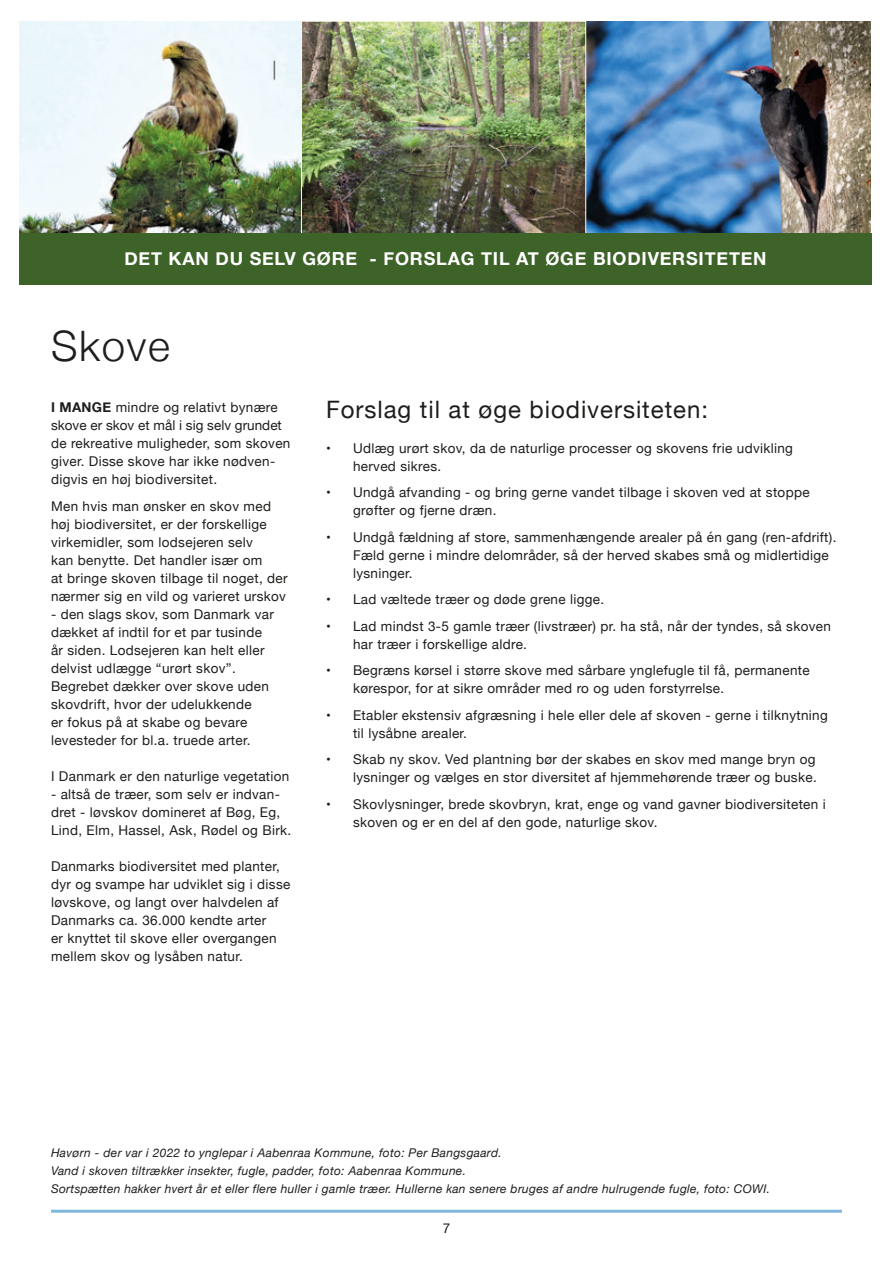
<style>
.page{position:relative;width:893px;height:1263px;background:#fff}
.page>*{position:absolute;margin:0;border:0;box-sizing:border-box;transform-origin:0 0}
.t1{font:300 42px "Helvetica Neue";letter-spacing:.04em;color:#1d1d1b}
.t2{font:24px "Helvetica Neue";letter-spacing:.04em;color:#1d1d1b}
.t3{font:700 18px "Helvetica Neue";letter-spacing:.045em;color:#fff}
.t4{font:13.5px/18px "Helvetica Neue";letter-spacing:.025em;color:#1d1d1b}
.t5{font:italic 12px/18px "Helvetica Neue";letter-spacing:.025em;color:#1d1d1b}
.s1{font-weight:700}
</style>
<div class="page">
<hr style="left:51px;top:1210px;width:791px;height:3px;background:#0071bb">
<img style="left:20px;top:22px;width:281px;height:212px">
<img style="left:586px;top:21px;width:284px;height:213px">
<img style="left:301px;top:21px;width:285px;height:213px">
<div style="left:19px;top:234px;width:853px;height:51px;background:#3e6329"></div>
<h3 class="t3" style="left:124px;top:245px;width:644px">DET KAN DU SELV GØRE - FORSLAG TIL AT ØGE BIODIVERSITETEN</h3>
<p class="t1" style="left:51px;top:312px;width:120px">Skove</p>
<p class="t4" style="left:51px;top:399px;width:241px"><span class="s1">I MANGE</span> mindre og relativt bynære skove er skov et mål i sig selv grundet de rekreative muligheder, som skoven giver. Disse skove har ikke nødven&shy;digvis en høj biodiversitet.</p>
<p class="t4" style="left:51px;top:498px;width:238px">Men hvis man ønsker en skov med høj biodiversitet, er der forskellige virkemidler, som lodsejeren selv<br>kan benytte. Det handler især om<br>at bringe skoven tilbage til noget, der nærmer sig en vild og varieret urskov</p>
<p class="t4" style="left:51px;top:606px;width:224px">- den slags skov, som Danmark var dækket af indtil for et par tusinde år siden. Lodsejeren kan helt eller delvist udlægge “urørt skov”.<br>Begrebet dækker over skove uden skovdrift, hvor der udelukkende<br>er fokus på at skabe og bevare levesteder for bl.a. truede arter.</p>
<p class="t4" style="left:51px;top:768px;width:240px">I Danmark er den naturlige vegetation</p>
<p class="t4" style="left:51px;top:786px;width:242px">- altså de træer, som selv er indvan&shy;dret - løvskov domineret af Bøg, Eg,<br>Lind, Elm, Hassel, Ask, Rødel og Birk.</p>
<p class="t4" style="left:51px;top:858px;width:241px">Danmarks biodiversitet med planter, dyr og svampe har udviklet sig i disse løvskove, og langt over halvdelen af Danmarks ca. 36.000 kendte arter<br>er knyttet til skove eller overgangen mellem skov og lysåben natur.</p>
<p class="t2" style="left:326px;top:392px;width:383px">Forslag til at øge biodiversiteten:</p>
<p class="t4" style="left:353px;top:439px;width:442px;text-indent:-27px">• Udlæg urørt skov, da de naturlige processer og skovens frie udvikling herved sikres.</p>
<p class="t4" style="left:353px;top:484px;width:458px;text-indent:-27px">• Undgå afvanding - og bring gerne vandet tilbage i skoven ved at stoppe grøfter og fjerne dræn.</p>
<p class="t4" style="left:353px;top:528px;width:485px;text-indent:-27px">• Undgå fældning af store, sammenhængende arealer på én gang (ren-afdrift).<br>Fæld gerne i mindre delområder, så der herved skabes små og midlertidige lysninger.</p>
<p class="t4" style="left:326px;top:591px;width:280px">• Lad væltede træer og døde grene ligge.</p>
<p class="t4" style="left:353px;top:618px;width:479px;text-indent:-27px">• Lad mindst 3-5 gamle træer (livstræer) pr. ha stå, når der tyndes, så skoven har træer i forskellige aldre.</p>
<p class="t4" style="left:353px;top:662px;width:458px;text-indent:-27px">• Begræns kørsel i større skove med sårbare ynglefugle til få, permanente kørespor, for at sikre områder med ro og uden forstyrrelse.</p>
<p class="t4" style="left:353px;top:707px;width:476px;text-indent:-27px">• Etabler ekstensiv afgræsning i hele eller dele af skoven - gerne i tilknytning til lysåbne arealer.</p>
<p class="t4" style="left:326px;top:751px;width:492px;text-align:right">• Skab ny skov. Ved plantning bør der skabes en skov med mange bryn og lysninger og vælges en stor diversitet af hjemmehørende træer og buske.</p>
<p class="t4" style="left:353px;top:796px;width:474px;text-indent:-27px">• Skovlysninger, brede skovbryn, krat, enge og vand gavner biodiversiteten i skoven og er en del af den gode, naturlige skov.</p>
<p class="t5" style="left:51px;top:1144px;width:721px">Havørn - der var i 2022 to ynglepar i Aabenraa Kommune, foto: Per Bangsgaard.<br>Vand i skoven tiltrækker insekter, fugle, padder, foto: Aabenraa Kommune.<br>Sortspætten hakker hvert år et eller flere huller i gamle træer. Hullerne kan senere bruges af andre hulrugende fugle, foto: COWI.</p>
<p class="t4" style="left:443px;top:1220px;width:9px">7</p>
</div>
